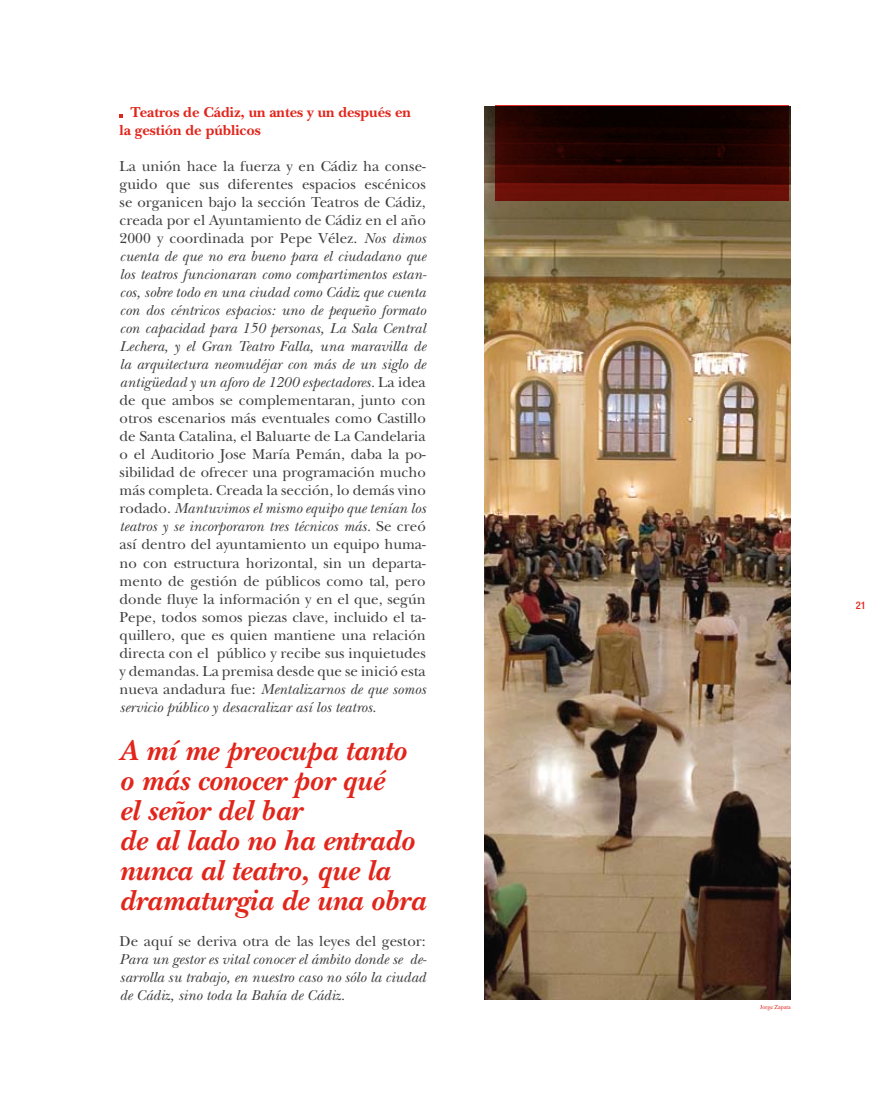
<style>
.page{position:relative;width:893px;height:1106px;background:#fff}
.page>*{position:absolute;margin:0;border:0;box-sizing:border-box;transform-origin:0 0}
.t1{font:italic 700 30px/30px "New Baskerville";color:#e2251b}
.t2{font:15px/18px "New Baskerville";color:#3e3e40;text-align:justify}
.t3{font:italic 15px/18px "New Baskerville";color:#3e3e40;text-align:justify}
.t4{font:700 15px/18px "New Baskerville";color:#e2251b}
.t5{font:500 condensed 10.5px "Helvetica Neue";color:#e2251b}
.t6{font:6px "Times";color:#e2251b}
.s1{font-style:italic}
</style>
<div class="page">
<img style="left:485px;top:106px;width:306px;height:893px">
<svg style="left:495px;top:106px;width:294px;height:95px"></svg>
<p class="t4" style="left:120px;top:103px;width:293px;text-indent:11px">Teatros de Cádiz, un antes y un después en la gestión de públicos</p>
<p class="t2" style="left:120px;top:157px;width:308px">La unión hace la fuerza y en Cádiz ha conse&shy;guido que sus diferentes espacios escénicos se organicen bajo la sección Teatros de Cádiz, creada por el Ayuntamiento de Cádiz en el año 2000 y coordinada por Pepe Vélez. <span class="s1">Nos dimos cuenta de que no era bueno para el ciudadano que los teatros funcionaran como compartimentos estan&shy;cos, sobre todo en una ciudad como Cádiz que cuenta con dos céntricos espacios: uno de pequeño formato con capacidad para 150 personas, La Sala Central Lechera, y el Gran Teatro Falla, una maravilla de la arquitectura neomudéjar con más de un siglo de antigüedad y un aforo de 1200 espectadores.</span> La idea de que ambos se complementaran, junto con otros escenarios más eventuales como Castillo de Santa Catalina, el Baluarte de La Candelaria o el Auditorio Jose María Pemán, daba la po&shy;sibilidad de ofrecer una programación mucho más completa. Creada la sección, lo demás vino rodado. <span class="s1">Mantuvimos el mismo equipo que tenían los teatros y se incorporaron tres técnicos más.</span> Se creó así dentro del ayuntamiento un equipo huma&shy;no con estructura horizontal, sin un departa&shy;mento de gestión de públicos como tal, pero donde fluye la información y en el que, según Pepe, todos somos piezas clave, incluido el ta&shy;quillero, que es quien mantiene una relación directa con el público y recibe sus inquietudes y demandas. La premisa desde que se inició esta nueva andadura fue: <span class="s1">Mentalizarnos de que somos servicio público y desacralizar así los teatros.</span></p>
<h1 class="t1" style="left:120px;top:735px;width:307px">A mí me preocupa tanto o más conocer por qué<br>el señor del bar<br>de al lado no ha entrado nunca al teatro, que la dramaturgia de una obra</h1>
<p class="t2" style="left:120px;top:931px;width:308px">De aquí se deriva otra de las leyes del gestor:</p>
<p class="t3" style="left:120px;top:950px;width:309px">Para un gestor es vital conocer el ámbito donde se de&shy;sarrolla su trabajo, en nuestro caso no sólo la ciudad de Cádiz, sino toda la Bahía de Cádiz.</p>
<p class="t5" style="left:856px;top:599px;width:12px">21</p>
<p class="t6" style="left:760px;top:1001px;width:32px">Jorge Zapata</p>
</div>
